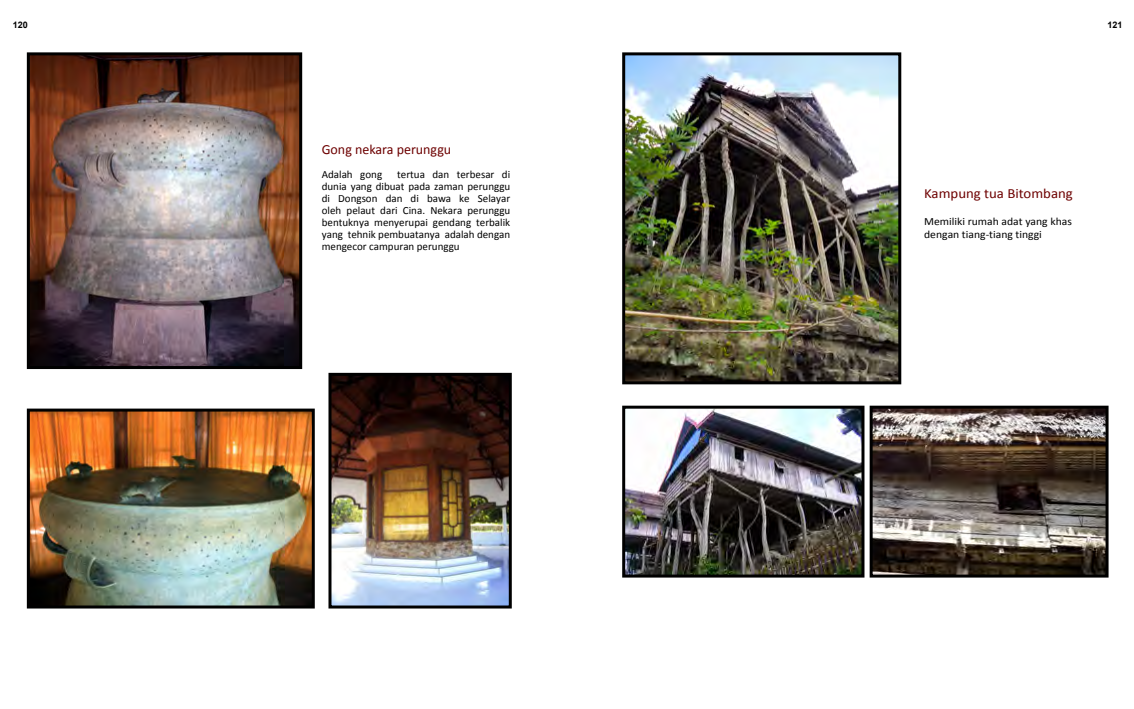
<style>
.page{position:relative;width:1134px;height:709px;background:#fff}
.page>*{position:absolute;margin:0;border:0;box-sizing:border-box;transform-origin:0 0}
.t1{font:14px "Calibri";color:#6d0000;scale:1.06 1}
.t2{font:14px "Calibri";color:#6d0000}
.t3{font:11px/12px "Calibri";color:#000;text-align:justify}
.t4{font:11px/13.2px "Calibri";color:#000;scale:1.06 1}
.t5{font:700 9px "Arial";color:#000}
</style>
<div class="page">
<img style="left:31px;top:56px;width:267px;height:309px">
<div style="left:27px;top:52px;width:275px;height:317px;border:3px solid #000"></div>
<img style="left:31px;top:412px;width:280px;height:192px">
<div style="left:27px;top:408px;width:288px;height:200px;border:3px solid #000"></div>
<img style="left:332px;top:377px;width:176px;height:227px">
<div style="left:328px;top:373px;width:184px;height:235px;border:3px solid #000"></div>
<img style="left:626px;top:56px;width:271px;height:324px">
<div style="left:622px;top:52px;width:279px;height:332px;border:3px solid #000"></div>
<img style="left:626px;top:409px;width:234px;height:164px">
<div style="left:622px;top:405px;width:242px;height:172px;border:3px solid #000"></div>
<img style="left:874px;top:409px;width:230px;height:164px">
<div style="left:870px;top:405px;width:238px;height:172px;border:3px solid #000"></div>
<p class="t5" style="left:13px;top:19px;width:17px">120</p>
<p class="t5" style="left:1107px;top:19px;width:17px">121</p>
<p class="t2" style="left:322px;top:140px;width:131px">Gong nekara perunggu</p>
<p class="t3" style="left:322px;top:168px;width:62px">Adalah gong</p>
<p class="t3" style="left:322px;top:168px;width:190px;text-indent:75px">tertua dan terbesar di dunia yang dibuat pada zaman perunggu di Dongson dan di bawa ke Selayar oleh pelaut dari Cina. Nekara perunggu bentuknya menyerupai gendang terbalik yang tehnik pembuatanya adalah dengan mengecor campuran perunggu</p>
<p class="t1" style="left:924px;top:185px;width:142px">Kampung tua Bitombang</p>
<p class="t4" style="left:924px;top:215px;width:141px">Memiliki rumah adat yang khas dengan tiang-tiang tinggi</p>
</div>
